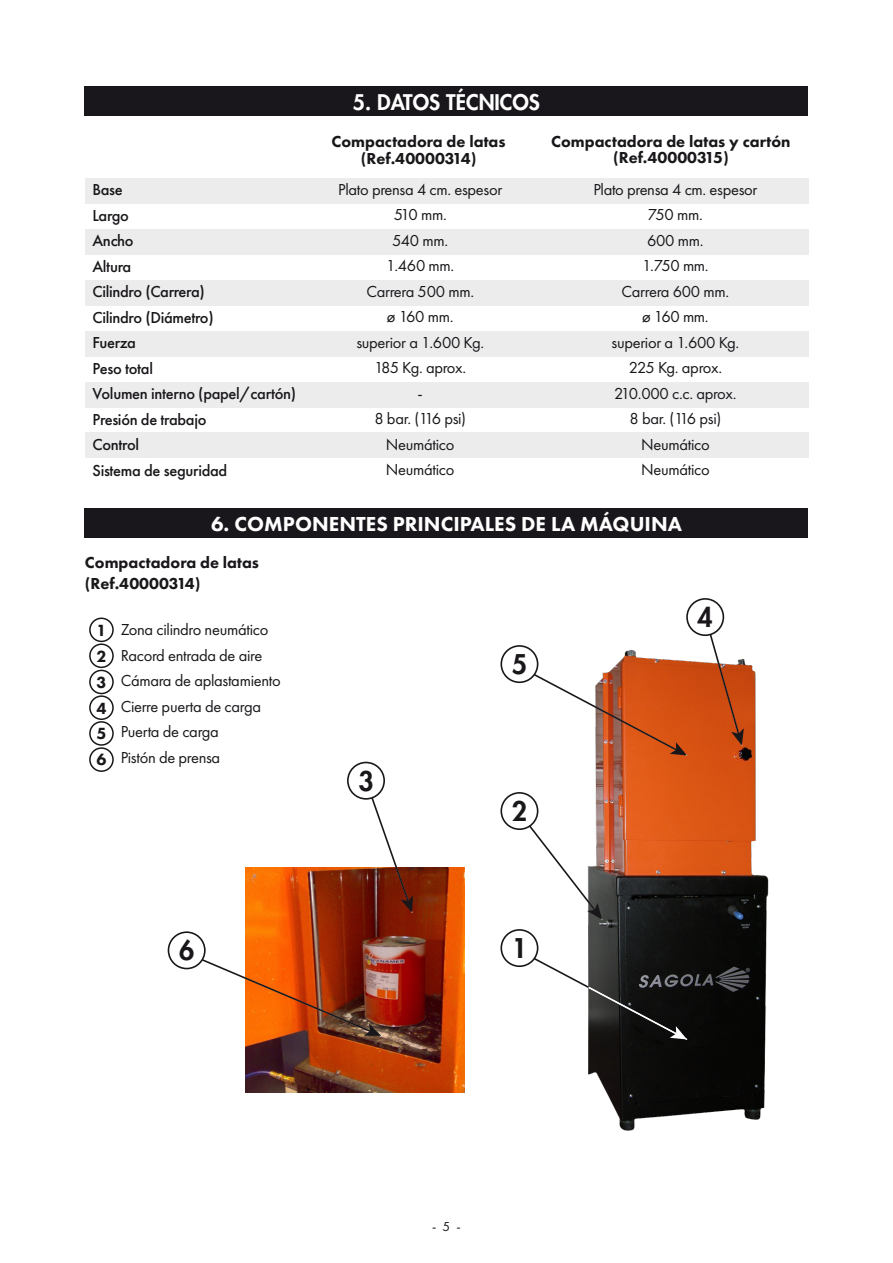
<style>
.page{position:relative;width:893px;height:1263px;background:#fff}
.page>*{position:absolute;margin:0;border:0;box-sizing:border-box;transform-origin:0 0}
.t1{font:800 26.4px "Futura";color:#1a171b}
.t2{font:800 21px "Futura PT";color:#fff}
.t3{font:800 21px "Futura";color:#fff}
.t4{font:800 16.8px/26px "Futura PT";color:#1a171b;text-align:justify}
.t5{font:16.5px/25.5px "Futura PT";letter-spacing:-.02em;color:#1a171b;text-align:center}
.t6{font:500 16.5px/25.5px "Futura PT";letter-spacing:-.02em;color:#1a171b}
.t7{font:800 16.5px/16.5px "Futura PT";color:#1a171b;text-align:center}
.t8{font:13.5px "Futura PT";color:#1a171c}
</style>
<div class="page">
<img style="left:246px;top:867px;width:218px;height:226px">
<div style="left:85px;top:179px;width:724px;height:25px;background:#ececed"></div>
<div style="left:85px;top:230px;width:724px;height:25px;background:#ececed"></div>
<div style="left:85px;top:280px;width:724px;height:26px;background:#ececed"></div>
<div style="left:85px;top:331px;width:724px;height:26px;background:#ececed"></div>
<div style="left:85px;top:382px;width:724px;height:26px;background:#ececed"></div>
<div style="left:85px;top:433px;width:724px;height:25px;background:#ececed"></div>
<div style="left:85px;top:86px;width:723px;height:30px;background:#1a171c"></div>
<div style="left:85px;top:508px;width:723px;height:30px;background:#1a171c"></div>
<div style="left:89px;top:617px;width:25px;height:25px;border:2px solid #1a171b;border-radius:50%"></div>
<div style="left:89px;top:643px;width:25px;height:25px;border:2px solid #1a171b;border-radius:50%"></div>
<div style="left:89px;top:670px;width:25px;height:24px;border:2px solid #1a171b;border-radius:50%"></div>
<div style="left:89px;top:695px;width:25px;height:25px;border:2px solid #1a171b;border-radius:50%"></div>
<div style="left:89px;top:721px;width:25px;height:25px;border:2px solid #1a171b;border-radius:50%"></div>
<div style="left:89px;top:747px;width:25px;height:25px;border:2px solid #1a171b;border-radius:50%"></div>
<img style="left:588px;top:650px;width:181px;height:481px">
<svg style="left:704px;top:618px;width:40px;height:127px"></svg>
<div style="left:687px;top:599px;width:36px;height:36px;background:#fff;border-radius:50%"></div>
<div style="left:686px;top:598px;width:38px;height:38px;border:2px solid #1a171b;border-radius:50%"></div>
<svg style="left:518px;top:665px;width:169px;height:90px"></svg>
<div style="left:501px;top:646px;width:37px;height:36px;background:#fff;border-radius:50%"></div>
<div style="left:500px;top:645px;width:38px;height:38px;border:2px solid #1a171b;border-radius:50%"></div>
<svg style="left:519px;top:949px;width:168px;height:90px"></svg>
<div style="left:501px;top:930px;width:37px;height:36px;background:#fff;border-radius:50%"></div>
<div style="left:500px;top:929px;width:38px;height:38px;border:2px solid #1a171b;border-radius:50%"></div>
<svg style="left:523px;top:812px;width:79px;height:108px"></svg>
<div style="left:501px;top:793px;width:37px;height:36px;background:#fff;border-radius:50%"></div>
<div style="left:500px;top:792px;width:38px;height:38px;border:2px solid #1a171b;border-radius:50%"></div>
<svg style="left:365px;top:785px;width:48px;height:128px"></svg>
<div style="left:348px;top:762px;width:36px;height:37px;background:#fff;border-radius:50%"></div>
<div style="left:347px;top:762px;width:38px;height:38px;border:2px solid #1a171b;border-radius:50%"></div>
<img style="left:186px;top:951px;width:195px;height:85px">
<div style="left:168px;top:932px;width:37px;height:36px;background:#fff;border-radius:50%"></div>
<div style="left:168px;top:931px;width:38px;height:38px;border:2px solid #1a171b;border-radius:50%"></div>
<p class="t6" style="left:92px;top:177px;width:205px">Base<br>Largo<br>Ancho<br>Altura<br>Cilindro (Carrera)<br>Cilindro (Diámetro)<br>Fuerza<br>Peso total<br>Volumen interno (papel/cartón)<br>Presión de trabajo<br>Control<br>Sistema de seguridad</p>
<p class="t3" style="left:353px;top:88px;width:189px">5. DATOS TÉCNICOS</p>
<p class="t7" style="left:331px;top:133px;width:176px">Compactadora de latas (Ref.40000314)</p>
<p class="t5" style="left:338px;top:177px;width:166px">Plato prensa 4 cm. espesor<br>510 mm.<br>540 mm.<br>1.460 mm.<br>Carrera 500 mm.<br>ø 160 mm.<br>superior a 1.600 Kg.<br>185 Kg. aprox.<br>-<br>8 bar. (116 psi)<br>Neumático<br>Neumático</p>
<p class="t7" style="left:551px;top:133px;width:241px">Compactadora de latas y cartón (Ref.40000315)</p>
<p class="t5" style="left:593px;top:177px;width:166px">Plato prensa 4 cm. espesor<br>750 mm.<br>600 mm.<br>1.750 mm.<br>Carrera 600 mm.<br>ø 160 mm.<br>superior a 1.600 Kg.<br>225 Kg. aprox.<br>210.000 c.c. aprox.<br>8 bar. (116 psi)<br>Neumático<br>Neumático</p>
<p class="t2" style="left:211px;top:511px;width:472px">6. COMPONENTES PRINCIPALES DE LA MÁQUINA</p>
<p class="t7" style="left:85px;top:551px;width:176px;line-height:21px;text-align:left">Compactadora de latas (Ref.40000314)</p>
<p class="t4" style="left:96px;top:617px;width:12px">1<br>2<br>3<br>4<br>5<br>6</p>
<p class="t5" style="left:121px;top:617px;width:162px;text-align:left">Zona cilindro neumático<br>Racord entrada de aire<br>Cámara de aplastamiento<br>Cierre puerta de carga<br>Puerta de carga<br>Pistón de prensa</p>
<h1 class="t1" style="left:179px;top:933px;width:17px">6</h1>
<h1 class="t1" style="left:358px;top:763px;width:17px">3</h1>
<h1 class="t1" style="left:512px;top:647px;width:17px">5</h1>
<h1 class="t1" style="left:512px;top:794px;width:17px">2</h1>
<h1 class="t1" style="left:512px;top:931px;width:17px">1</h1>
<p class="t8" style="left:432px;top:1218px;width:30px">- 5 -</p>
<h1 class="t1" style="left:698px;top:600px;width:17px">4</h1>
</div>
